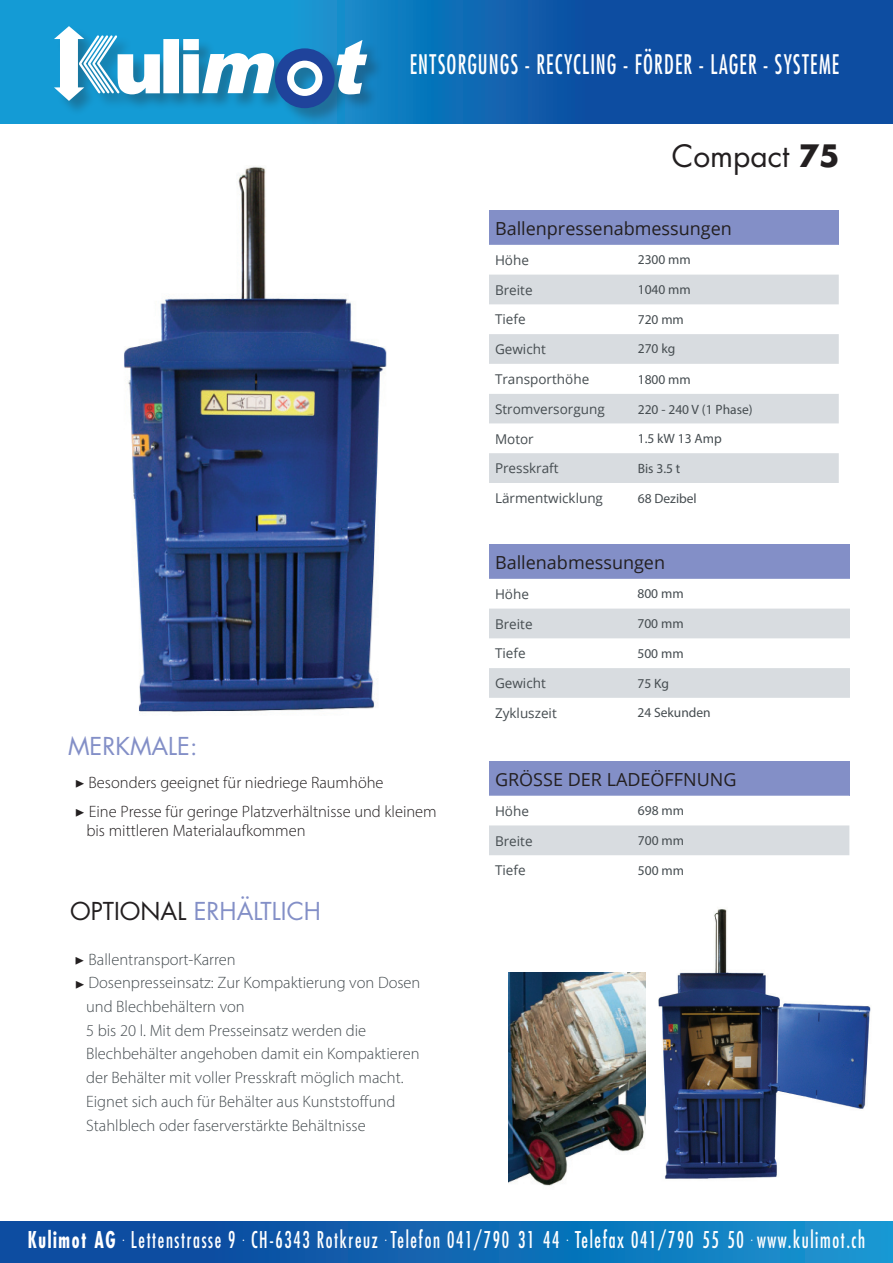
<style>
.page{position:relative;width:893px;height:1263px;background:#fff}
.page>*{position:absolute;margin:0;border:0;box-sizing:border-box;transform-origin:0 0}
.t1{font:30px "Futura";color:#231f20}
.t2{font:condensed 26.25px "Futura";letter-spacing:.055em;color:#fff;scale:.8 1}
.t3{font:24px "Futura";color:#838fc7}
.t4{font:condensed 22.5px "Futura";letter-spacing:.09em;color:#fff;scale:.8 1}
.t5{font:18px "Open Sans";color:#231f20}
.t6{font:300 16.5px "Myriad Pro";color:#454c50}
.t7{font:300 16.5px/19.8px "Myriad Pro";color:#231f20}
.t8{font:13.5px "Open Sans";color:#454c50}
.t9{font:13.5px/29.2px "Myriad Pro";color:#454c50}
.s1{font-weight:700}
.s2{font-family:"Minion Pro";font-weight:400}
.s3{color:#231f20}
.s4{font-family:"Minion Pro";font-weight:400;color:#231f20}
</style>
<div class="page">
<img style="left:508px;top:972px;width:137px;height:214px">
<img style="left:124px;top:166px;width:263px;height:546px">
<img style="left:658px;top:909px;width:213px;height:270px">
<div style="left:489px;top:211px;width:350px;height:34px;background:#838fc7"></div>
<div style="left:489px;top:545px;width:361px;height:34px;background:#838fc7"></div>
<div style="left:489px;top:762px;width:360px;height:34px;background:#838fc7"></div>
<svg style="left:489px;top:275px;width:350px;height:208px;fill:#d8dce0"></svg>
<svg style="left:489px;top:364px;width:350px;height:30px"></svg>
<svg style="left:489px;top:608px;width:361px;height:90px"></svg>
<div style="left:489px;top:825px;width:360px;height:30px;background:#d8dce0"></div>
<svg style="left:0;top:0;width:893px;height:123px;background:#0e64b0"></svg>
<div style="left:56px;top:27px;width:327px;height:98px;background:#231f20;opacity:.3"></div>
<svg style="left:54px;top:26px;width:313px;height:82px"></svg>
<div style="left:0;top:1221px;width:893px;height:42px;background:linear-gradient(to right,#0a3f98,#1593cf)"></div>
<h2 class="t2" style="left:410px;top:47px;width:538px">ENTSORGUNGS - RECYCLING - FÖRDER - LAGER - SYSTEME</h2>
<h1 class="t1" style="left:672px;top:135px;width:169px">Compact <span class="s1">75</span></h1>
<p class="t5" style="left:495px;top:216px;width:238px">Ballenpressenabmessungen</p>
<p class="t8" style="left:495px;top:251px;width:35px">Höhe</p>
<p class="t8" style="left:495px;top:280px;width:39px">Breite</p>
<p class="t8" style="left:495px;top:310px;width:32px">Tiefe</p>
<p class="t8" style="left:495px;top:340px;width:52px">Gewicht</p>
<p class="t8" style="left:495px;top:370px;width:96px">Transporthöhe</p>
<p class="t8" style="left:495px;top:400px;width:111px">Stromversorgung</p>
<p class="t8" style="left:495px;top:429px;width:40px">Motor</p>
<p class="t8" style="left:495px;top:459px;width:65px">Presskraft</p>
<p class="t8" style="left:495px;top:489px;width:110px">Lärmentwicklung</p>
<p class="t9" style="left:638px;top:245px;width:55px">2300 mm</p>
<p class="t9" style="left:638px;top:275px;width:55px">1040 mm</p>
<p class="t9" style="left:638px;top:305px;width:48px">720 mm<br>270 kg</p>
<p class="t9" style="left:638px;top:364px;width:55px">1800 mm</p>
<p class="t9" style="left:638px;top:394px;width:116px">220 - 240 V (1 Phase)</p>
<p class="t9" style="left:638px;top:424px;width:86px">1.5 kW 13 Amp</p>
<p class="t9" style="left:638px;top:454px;width:44px">Bis 3.5 t</p>
<p class="t9" style="left:638px;top:484px;width:61px">68 Dezibel</p>
<h3 class="t3" style="left:68px;top:729px;width:131px">MERKMALE:</h3>
<p class="t7" style="left:75px;top:772px;width:310px"><span class="s2">▶</span> Besonders geeignet für niedriege Raumhöhe</p>
<p class="t7" style="left:86px;top:801px;width:352px;text-indent:-12px"><span class="s2">▶</span> Eine Presse für geringe Platzverhältnisse und kleinem bis mittleren Materialaufkommen</p>
<h3 class="t3" style="left:70px;top:894px;width:252px"><span class="s3">OPTIONAL</span> ERHÄLTLICH</h3>
<p class="t6" style="left:74px;top:949px;width:163px"><span class="s4">▶</span> Ballentransport-Karren</p>
<p class="t6" style="left:75px;top:972px;width:347px"><span class="s4">▶</span> Dosenpresseinsatz: Zur Kompaktierung von Dosen</p>
<p class="t6" style="left:86px;top:996px;width:160px">und Blechbehältern von</p>
<p class="t6" style="left:86px;top:1020px;width:282px">5 bis 20 l. Mit dem Presseinsatz werden die</p>
<p class="t6" style="left:86px;top:1044px;width:335px">Blechbehälter angehoben damit ein Kompaktieren</p>
<p class="t6" style="left:86px;top:1068px;width:319px">der Behälter mit voller Presskraft möglich macht.</p>
<p class="t6" style="left:86px;top:1092px;width:311px">Eignet sich auch für Behälter aus Kunststoff und</p>
<p class="t6" style="left:86px;top:1116px;width:281px">Stahlblech oder faserverstärkte Behältnisse</p>
<p class="t5" style="left:495px;top:550px;width:172px">Ballenabmessungen</p>
<p class="t8" style="left:495px;top:585px;width:35px">Höhe</p>
<p class="t8" style="left:495px;top:614px;width:39px">Breite</p>
<p class="t8" style="left:495px;top:644px;width:32px">Tiefe</p>
<p class="t8" style="left:495px;top:674px;width:52px">Gewicht</p>
<p class="t8" style="left:495px;top:704px;width:63px">Zykluszeit</p>
<p class="t9" style="left:637px;top:579px;width:48px">800 mm</p>
<p class="t9" style="left:637px;top:608px;width:48px">700 mm</p>
<p class="t9" style="left:637px;top:638px;width:48px">500 mm</p>
<p class="t9" style="left:637px;top:668px;width:33px">75 Kg</p>
<p class="t9" style="left:637px;top:698px;width:75px">24 Sekunden</p>
<p class="t5" style="left:495px;top:767px;width:243px">GRÖSSE DER LADEÖFFNUNG</p>
<p class="t8" style="left:495px;top:802px;width:35px">Höhe</p>
<p class="t8" style="left:495px;top:831px;width:39px">Breite</p>
<p class="t8" style="left:495px;top:861px;width:32px">Tiefe</p>
<p class="t9" style="left:638px;top:796px;width:48px">698 mm</p>
<p class="t9" style="left:638px;top:826px;width:48px">700 mm</p>
<p class="t9" style="left:638px;top:856px;width:48px">500 mm</p>
<h3 class="t4" style="left:28px;top:1225px;width:1048px"><span class="s1">Kulimot AG</span> <sup>.</sup> Lettenstrasse 9 <sup>.</sup> CH-6343 Rotkreuz <sup>.</sup> Telefon 041/790 31 44 <sup>.</sup> Telefax 041/790 55 50 <sup>.</sup> www.kulimot.ch</h3>
</div>
